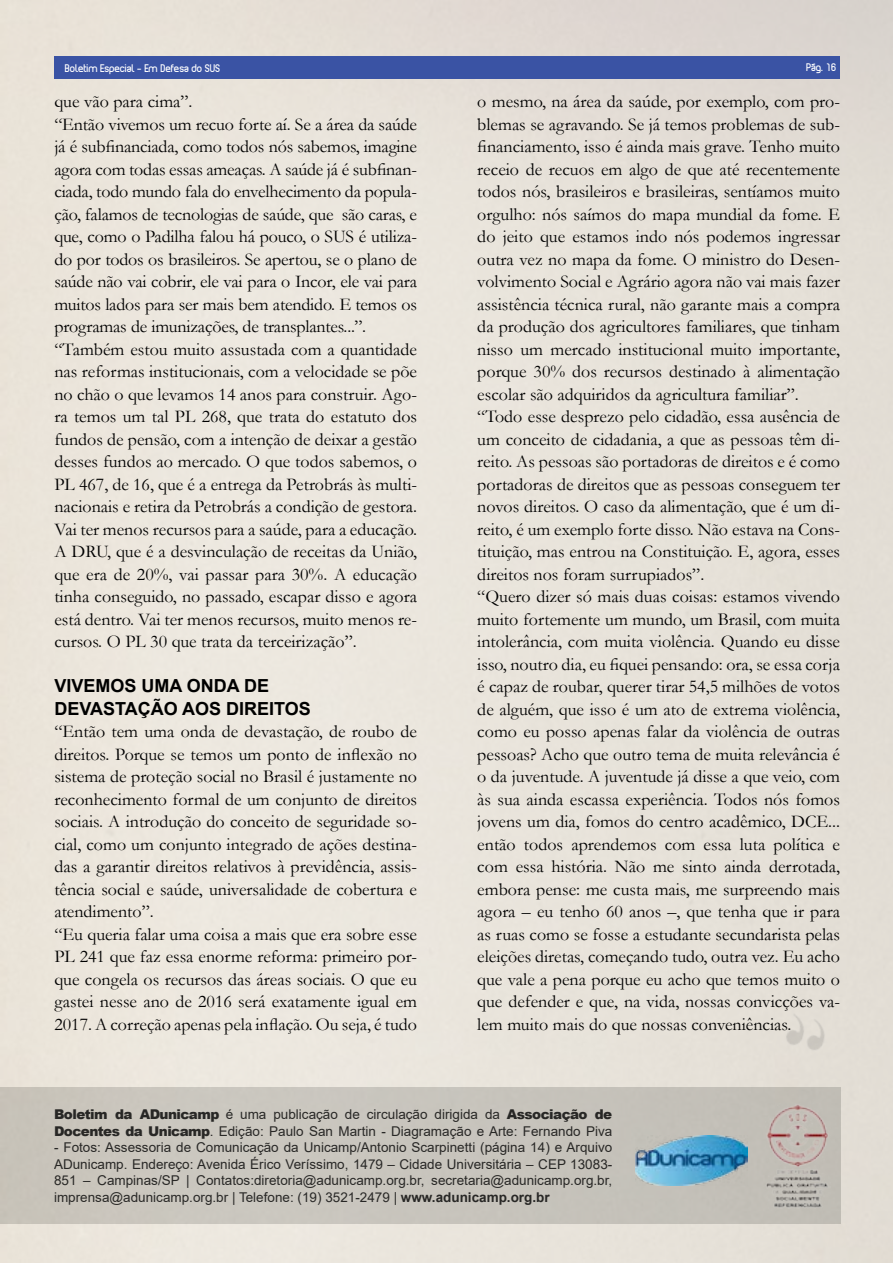
<style>
.page{position:relative;width:893px;height:1263px;background:#fff}
.page>*{position:absolute;margin:0;border:0;box-sizing:border-box;transform-origin:0 0}
.t1{font:18px/22.5px "Garamond";color:#000}
.t2{font:700 18px/22.5px "Arial";color:#000}
.t3{font:13.5px/16.5px "Arial";color:#000}
.t4{font:10.5px "Planet Estyle";color:#fff;scale:.9 1}
.s1{font-weight:900}
.s2{font-weight:700}
</style>
<div class="page">
<div style="left:54px;top:56px;width:786px;height:23px;background:#3a53a4"></div>
<img style="left:778px;top:1006px;width:54px;height:53px">
<img style="left:765px;top:1103px;width:65px;height:105px">
<img style="left:636px;top:1135px;width:112px;height:50px">
<p class="t4" style="left:65px;top:61px;width:174px">Boletim Especial - Em Defesa do SUS</p>
<p class="t1" style="left:54px;top:90px;width:364px">que vão para cima”.<br>“Então vivemos um recuo forte aí. Se a área da saúde já é subfinanciada, como todos nós sabemos, imagine agora com todas essas ameaças. A saúde já é subfinan&shy;ciada, todo mundo fala do envelhecimento da popula&shy;ção, falamos de tecnologias de saúde, que são caras, e que, como o Padilha falou há pouco, o SUS é utiliza&shy;do por todos os brasileiros. Se apertou, se o plano de saúde não vai cobrir, ele vai para o Incor, ele vai para muitos lados para ser mais bem atendido. E temos os programas de imunizações, de transplantes...”. “Também estou muito assustada com a quantidade nas reformas institucionais, com a velocidade se põe no chão o que levamos 14 anos para construir. Ago&shy;ra temos um tal PL 268, que trata do estatuto dos fundos de pensão, com a intenção de deixar a gestão desses fundos ao mercado. O que todos sabemos, o PL 467, de 16, que é a entrega da Petrobrás às multi&shy;nacionais e retira da Petrobrás a condição de gestora.<br>Vai ter menos recursos para a saúde, para a educação.<br>A DRU, que é a desvinculação de receitas da União, que era de 20%, vai passar para 30%. A educação tinha conseguido, no passado, escapar disso e agora está dentro. Vai ter menos recursos, muito menos re&shy;cursos. O PL 30 que trata da terceirização”.</p>
<p class="t2" style="left:54px;top:675px;width:258px">VIVEMOS UMA ONDA DE<br>DEVASTAÇÃO AOS DIREITOS</p>
<p class="t1" style="left:54px;top:720px;width:364px">“Então tem uma onda de devastação, de roubo de direitos. Porque se temos um ponto de inflexão no sistema de proteção social no Brasil é justamente no reconhecimento formal de um conjunto de direitos sociais. A introdução do conceito de seguridade so&shy;cial, como um conjunto integrado de ações destina&shy;das a garantir direitos relativos à previdência, assis&shy;tência social e saúde, universalidade de cobertura e atendimento”.<br>“Eu queria falar uma coisa a mais que era sobre esse PL 241 que faz essa enorme reforma: primeiro por&shy;que congela os recursos das áreas sociais. O que eu gastei nesse ano de 2016 será exatamente igual em 2017. A correção apenas pela inflação. Ou seja, é tudo</p>
<p class="t4" style="left:806px;top:60px;width:35px">Pág. 16</p>
<p class="t1" style="left:477px;top:90px;width:364px">o mesmo, na área da saúde, por exemplo, com pro&shy;blemas se agravando. Se já temos problemas de sub&shy;financiamento, isso é ainda mais grave. Tenho muito receio de recuos em algo de que até recentemente todos nós, brasileiros e brasileiras, sentíamos muito orgulho: nós saímos do mapa mundial da fome. E do jeito que estamos indo nós podemos ingressar outra vez no mapa da fome. O ministro do Desen&shy;volvimento Social e Agrário agora não vai mais fazer assistência técnica rural, não garante mais a compra da produção dos agricultores familiares, que tinham nisso um mercado institucional muito importante, porque 30% dos recursos destinado à alimentação escolar são adquiridos da agricultura familiar”. “Todo esse desprezo pelo cidadão, essa ausência de um conceito de cidadania, a que as pessoas têm di&shy;reito. As pessoas são portadoras de direitos e é como portadoras de direitos que as pessoas conseguem ter novos direitos. O caso da alimentação, que é um di&shy;reito, é um exemplo forte disso. Não estava na Cons&shy;tituição, mas entrou na Constituição. E, agora, esses direitos nos foram surrupiados”.<br>“Quero dizer só mais duas coisas: estamos vivendo muito fortemente um mundo, um Brasil, com muita intolerância, com muita violência. Quando eu disse isso, noutro dia, eu fiquei pensando: ora, se essa corja é capaz de roubar, querer tirar 54,5 milhões de votos de alguém, que isso é um ato de extrema violência, como eu posso apenas falar da violência de outras pessoas? Acho que outro tema de muita relevância é o da juventude. A juventude já disse a que veio, com às sua ainda escassa experiência. Todos nós fomos jovens um dia, fomos do centro acadêmico, DCE... então todos aprendemos com essa luta política e com essa história. Não me sinto ainda derrotada, embora pense: me custa mais, me surpreendo mais agora – eu tenho 60 anos –, que tenha que ir para as ruas como se fosse a estudante secundarista pelas eleições diretas, começando tudo, outra vez. Eu acho que vale a pena porque eu acho que temos muito o que defender e que, na vida, nossas convicções va&shy;lem muito mais do que nossas conveniências.</p>
<p class="t3" style="left:54px;top:1106px;width:560px"><span class="s1">Boletim da ADunicamp</span> é uma publicação de circulação dirigida da <span class="s1">Associação de<br>Docentes da Unicamp</span>. Edição: Paulo San Martin - Diagramação e Arte: Fernando Piva</p>
<p class="t3" style="left:54px;top:1139px;width:560px;text-align:justify">- Fotos: Assessoria de Comunicação da Unicamp/Antonio Scarpinetti (página 14) e Arquivo ADunicamp. Endereço: Avenida Érico Veríssimo, 1479 – Cidade Universitária – CEP 13083- 851 – Campinas/SP | Contatos:diretoria@adunicamp.org.br, secretaria@adunicamp.org.br, imprensa@adunicamp.org.br | Telefone: (19) 3521-2479 | <span class="s2">www.adunicamp.org.br</span></p>
</div>
